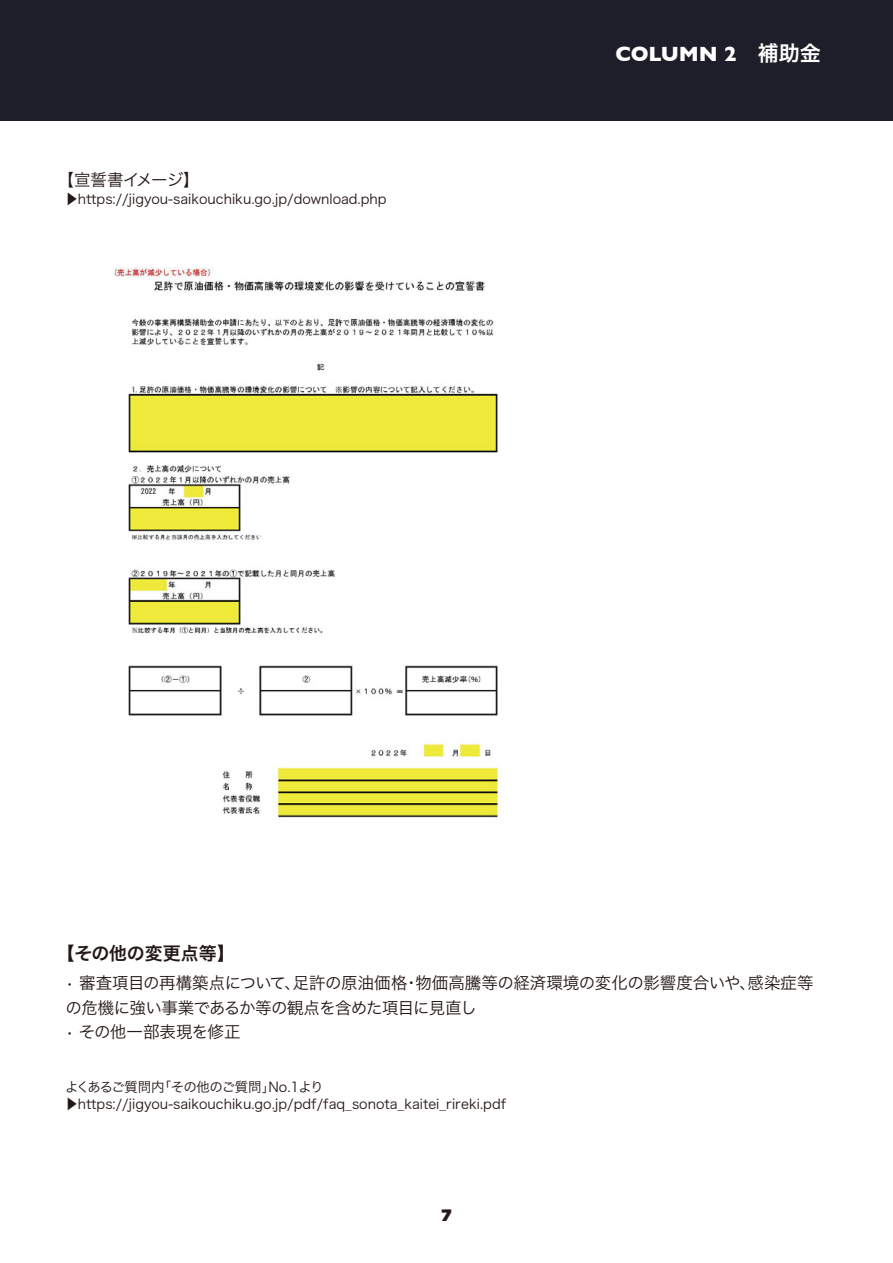
<style>
.page{position:relative;width:893px;height:1263px;background:#fff}
.page>*{position:absolute;margin:0;border:0;box-sizing:border-box;transform-origin:0 0}
.t1{font:700 21px "Gill Sans";color:#fff}
.t2{font:18px "Hiragino Sans W6";letter-spacing:-.02em;color:#231815}
.t3{font:16.5px/24.8px "Hiragino Sans W3";letter-spacing:-.03em;color:#231815}
.t4{font:16.5px "Hiragino Sans W3";color:#231815}
.t5{font:900 16.5px "i Ciel Gotham";color:#231815}
.t6{font:13.5px/16.5px "Hiragino Sans W3";color:#231815}
.s1{font-family:"Hiragino Sans W6";font-weight:400}
</style>
<div class="page">
<div style="left:0;top:0;width:893px;height:120px;background:#1e1e2a"></div>
<img style="left:114px;top:267px;width:384px;height:551px">
<p class="t3" style="left:58px;top:166px;width:144px">【宣誓書イメージ】</p>
<p class="t6" style="left:65px;top:190px;width:323px">▶https://jigyou-saikouchiku.go.jp/download.php</p>
<h1 class="t1" style="left:615px;top:37px;width:207px">COLUMN 2 <span class="s1">補助金</span></h1>
<h2 class="t2" style="left:57px;top:937px;width:179px">【その他の変更点等】</h2>
<p class="t3" style="left:65px;top:969px;width:750px">• 審査項目の再構築点について、足許の原油価格・物価高騰等の経済環境の変化の影響度合いや、感染症等の危機に強い事業であるか等の観点を含めた項目に見直し</p>
<p class="t4" style="left:66px;top:1017px;width:176px">• その他一部表現を修正</p>
<p class="t6" style="left:65px;top:1078px;width:443px">よくあるご質問内「その他のご質問」No.1より▶https://jigyou-saikouchiku.go.jp/pdf/faq_sonota_kaitei_rireki.pdf</p>
<p class="t5" style="left:441px;top:1202px;width:12px">7</p>
</div>
